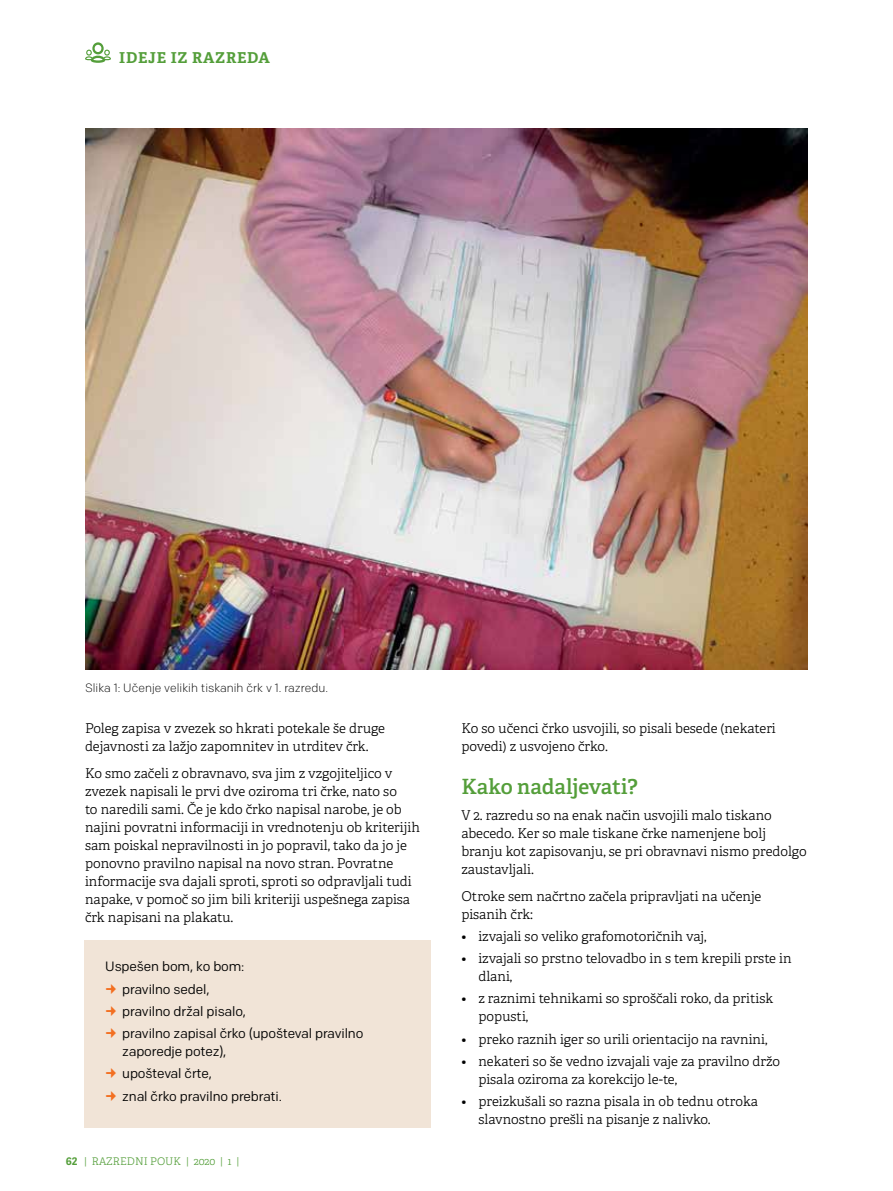
<style>
.page{position:relative;width:893px;height:1191px;background:#fff}
.page>*{position:absolute;margin:0;border:0;box-sizing:border-box;transform-origin:0 0}
.t1{font:600 21px "Adelle";color:#549e3a}
.t2{font:700 15px "Adelle";color:#549e3a}
.t3{font:300 13.5px/18px "Adelle";color:#000}
.t4{font:13.5px/22.2px "Chrono";letter-spacing:-.01em;color:#000}
.t5{font:300 12px "Chrono";color:#000}
.t6{font:300 10.5px "Adelle";color:#549e3a}
.s1{font-family:"Adelle Sans";font-weight:700}
</style>
<div class="page">
<svg style="left:85px;top:42px;width:26px;height:21px"></svg>
<img style="left:85px;top:128px;width:723px;height:542px">
<div style="left:84px;top:940px;width:347px;height:187px;background:#f1e4d7"></div>
<p class="t2" style="left:119px;top:48px;width:11px">IDEJE</p>
<p class="t2" style="left:171px;top:48px;width:34px">IZ RAZREDA</p>
<p class="t5" style="left:85px;top:680px;width:244px">Slika 1: Učenje velikih tiskanih črk v 1. razredu.</p>
<p class="t3" style="left:85px;top:719px;width:302px">Poleg zapisa v zvezek so hkrati potekale še druge dejavnosti za lažjo zapomnitev in utrditev črk.</p>
<p class="t3" style="left:85px;top:764px;width:336px">Ko smo začeli z obravnavo, sva jim z vzgojiteljico v zvezek napisali le prvi dve oziroma tri črke, nato so<br>to naredili sami. Če je kdo črko napisal narobe, je ob najini povratni informaciji in vrednotenju ob kriterijih sam poiskal nepravilnosti in jo popravil, tako da jo je ponovno pravilno napisal na novo stran. Povratne informacije sva dajali sproti, sproti so odpravljali tudi napake, v pomoč so jim bili kriteriji uspešnega zapisa črk napisani na plakatu.</p>
<p class="t4" style="left:122px;top:955px;width:243px;text-indent:-17px">Uspešen bom, ko bom:<br>pravilno sedel,<br>pravilno držal pisalo,<br>pravilno zapisal črko (upošteval pravilno</p>
<p class="t4" style="left:122px;top:1040px;width:161px">zaporedje potez), upošteval črte,<br>znal črko pravilno prebrati.</p>
<p class="t6" style="left:66px;top:1154px;width:175px"><span class="s1">62</span> | RAZREDNI POUK | 2020 | 1 |</p>
<p class="t3" style="left:461px;top:719px;width:316px">Ko so učenci črko usvojili, so pisali besede (nekateri povedi) z usvojeno črko.</p>
<h1 class="t1" style="left:461px;top:773px;width:178px">Kako nadaljevati?</h1>
<p class="t3" style="left:461px;top:806px;width:347px">V 2. razredu so na enak način usvojili malo tiskano abecedo. Ker so male tiskane črke namenjene bolj branju kot zapisovanju, se pri obravnavi nismo predolgo zaustavljali.</p>
<p class="t3" style="left:461px;top:887px;width:302px">Otroke sem načrtno začela pripravljati na učenje pisanih črk:</p>
<p class="t3" style="left:461px;top:927px;width:247px">• izvajali so veliko grafomotoričnih vaj,</p>
<p class="t3" style="left:478px;top:949px;width:315px;text-indent:-17px">• izvajali so prstno telovadbo in s tem krepili prste in dlani,</p>
<p class="t3" style="left:478px;top:989px;width:296px;text-indent:-17px">• z raznimi tehnikami so sproščali roko, da pritisk popusti,</p>
<p class="t3" style="left:461px;top:1030px;width:308px">• preko raznih iger so urili orientacijo na ravnini,</p>
<p class="t3" style="left:478px;top:1052px;width:303px;text-indent:-17px">• nekateri so še vedno izvajali vaje za pravilno držo pisala oziroma za korekcijo le-te,</p>
<p class="t3" style="left:478px;top:1092px;width:281px;text-indent:-17px">• preizkušali so razna pisala in ob tednu otroka slavnostno prešli na pisanje z nalivko.</p>
</div>
